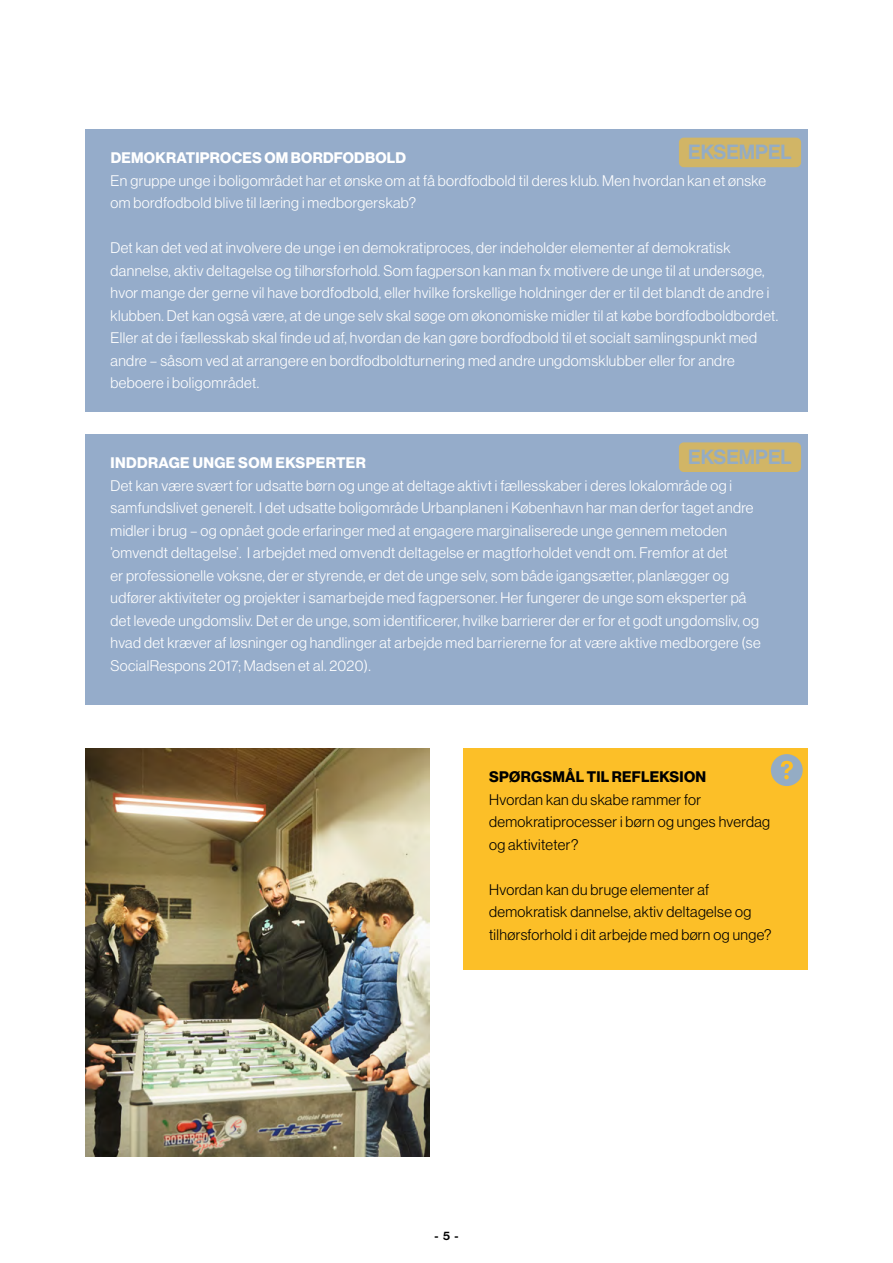
<style>
.page{position:relative;width:893px;height:1263px;background:#fff}
.page>*{position:absolute;margin:0;border:0;box-sizing:border-box;transform-origin:0 0}
.t1{font:500 20.1px "Haas Grot Disp 65";color:#94acc4}
.t2{font:300 15px/22.5px "Haas Grot Disp 45";letter-spacing:.025em;color:#fff}
.t3{font:300 15px/22.5px "Haas Grot Disp 45";letter-spacing:.025em;color:#000}
.t4{font:700 15px "Haas Grot Disp 75";letter-spacing:.015em;color:#fff}
.t5{font:700 15px "Haas Grot Disp 75";letter-spacing:.015em;color:#000}
.t6{font:500 12px "Haas Grot Disp 65";color:#000}
</style>
<div class="page">
<div style="left:85px;top:130px;width:723px;height:282px;background:#95acca"></div>
<div style="left:85px;top:435px;width:723px;height:270px;background:#95acca"></div>
<div style="left:463px;top:749px;width:345px;height:221px;background:#fcbf28"></div>
<svg style="left:771px;top:754px;width:32px;height:32px"></svg>
<div style="left:679px;top:138px;width:122px;height:29px;background:#d1b566;border-radius:5px"></div>
<div style="left:679px;top:442px;width:122px;height:30px;background:#d1b566;border-radius:5px"></div>
<img style="left:85px;top:749px;width:344px;height:408px">
<h1 class="t1" style="left:688px;top:140px;width:105px">EKSEMPEL</h1>
<p class="t4" style="left:111px;top:149px;width:297px">DEMOKRATIPROCES OM BORDFODBOLD</p>
<p class="t2" style="left:111px;top:169px;width:657px">En gruppe unge i boligområdet har et ønske om at få bordfodbold til deres klub. Men hvordan kan et ønske om bordfodbold blive til læring i medborgerskab?</p>
<p class="t2" style="left:111px;top:237px;width:669px">Det kan det ved at involvere de unge i en demokratiproces, der indeholder elementer af demokratisk dannelse, aktiv deltagelse og tilhørsforhold. Som fagperson kan man fx motivere de unge til at undersøge, hvor mange der gerne vil have bordfodbold, eller hvilke forskellige holdninger der er til det blandt de andre i klubben. Det kan også være, at de unge selv skal søge om økonomiske midler til at købe bordfodboldbordet.<br>Eller at de i fællesskab skal finde ud af, hvordan de kan gøre bordfodbold til et socialt samlingspunkt med andre – såsom ved at arrangere en bordfodboldturnering med andre ungdomsklubber eller for andre beboere i boligområdet.</p>
<h1 class="t1" style="left:688px;top:445px;width:105px">EKSEMPEL</h1>
<p class="t4" style="left:111px;top:454px;width:257px">INDDRAGE UNGE SOM EKSPERTER</p>
<p class="t2" style="left:111px;top:474px;width:652px">Det kan være svært for udsatte børn og unge at deltage aktivt i fællesskaber i deres lokalområde og i samfundslivet generelt. I det udsatte boligområde Urbanplanen i København har man derfor taget andre midler i brug – og opnået gode erfaringer med at engagere marginaliserede unge gennem metoden ’omvendt deltagelse’. I arbejdet med omvendt deltagelse er magtforholdet vendt om. Fremfor at det<br>er professionelle voksne, der er styrende, er det de unge selv, som både igangsætter, planlægger og udfører aktiviteter og projekter i samarbejde med fagpersoner. Her fungerer de unge som eksperter på det levede ungdomsliv. Det er de unge, som identificerer, hvilke barrierer der er for et godt ungdomsliv, og hvad det kræver af løsninger og handlinger at arbejde med barriererne for at være aktive medborgere (se SocialRespons 2017; Madsen et al. 2020).</p>
<p class="t5" style="left:489px;top:768px;width:218px">SPØRGSMÅL TIL REFLEKSION</p>
<p class="t3" style="left:489px;top:788px;width:283px">Hvordan kan du skabe rammer for demokratiprocesser i børn og unges hverdag og aktiviteter?</p>
<p class="t3" style="left:489px;top:878px;width:284px">Hvordan kan du bruge elementer af demokratisk dannelse, aktiv deltagelse og tilhørsforhold i dit arbejde med børn og unge?</p>
<p class="t6" style="left:435px;top:1229px;width:25px">- 5 -</p>
</div>
